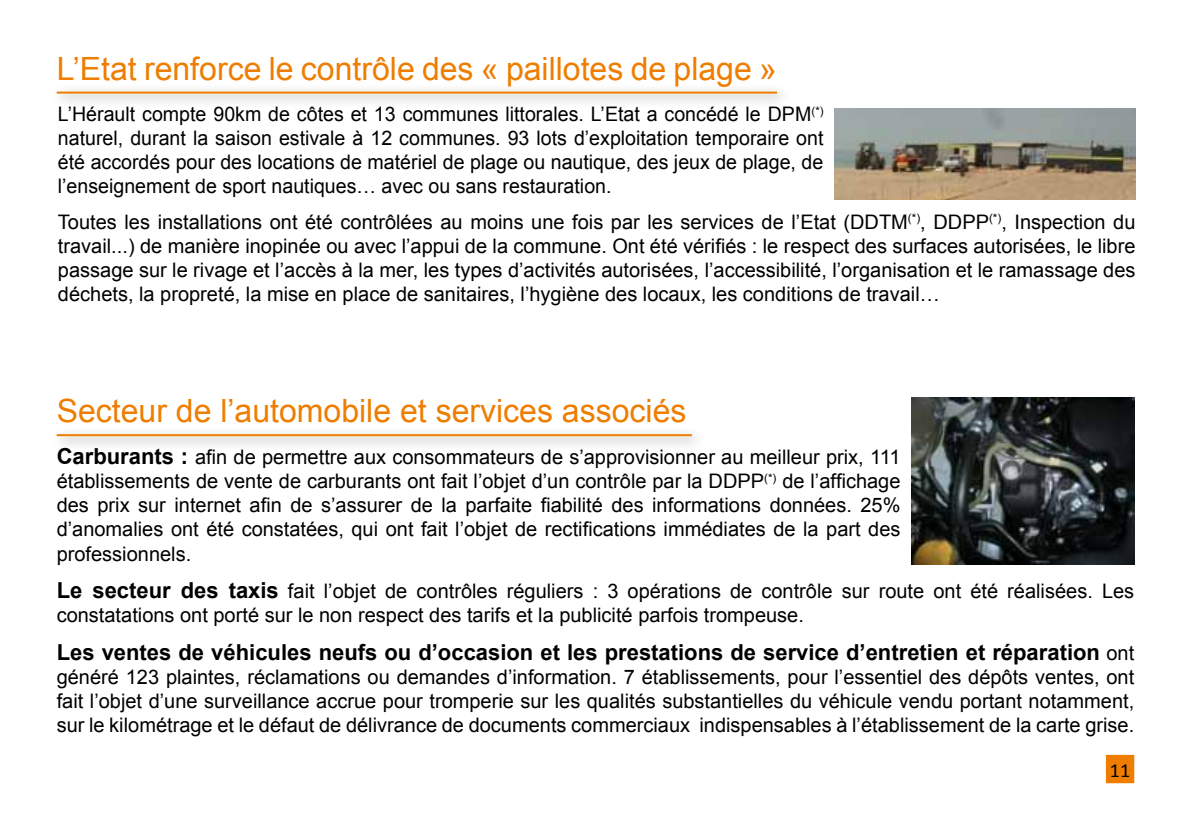
<style>
.page{position:relative;width:1191px;height:840px;background:#fff}
.page>*{position:absolute;margin:0;border:0;box-sizing:border-box;transform-origin:0 0}
.t1{font:32px "Arial";color:#ee7d00}
.t2{font:700 22px "Arial";color:#000}
.t3{font:20px/24px "Arial";color:#000;text-align:justify}
.t4{font:20px "Calibri";color:#000}
.s1{font-weight:700;font-size:22px}
.s2{font-weight:400;font-size:20px}
</style>
<div class="page">
<div style="left:1107px;top:755px;width:26px;height:26px;background:#ee7d00"></div>
<div style="left:1106px;top:754px;width:28px;height:28px;border:2px solid #ee7d00"></div>
<div style="left:51px;top:427px;width:655px;height:23px;background:#f2f2f2"></div>
<hr style="left:57px;top:434px;width:635px;height:2px;background:#ee7d00">
<div style="left:51px;top:85px;width:740px;height:23px;background:#f2f2f2"></div>
<hr style="left:57px;top:91px;width:720px;height:2px;background:#ee7d00">
<img style="left:835px;top:108px;width:300px;height:91px">
<img style="left:912px;top:397px;width:222px;height:167px">
<h1 class="t1" style="left:57px;top:48px;width:721px">L’Etat renforce le contrôle des « paillotes de plage »</h1>
<p class="t3" style="left:58px;top:102px;width:767px">L’Hérault compte 90km de côtes et 13 communes littorales. L’Etat a concédé le DPM<sup>(*) </sup>naturel, durant la saison estivale à 12 communes. 93 lots d’exploitation temporaire ont été accordés pour des locations de matériel de plage ou nautique, des jeux de plage, de l’enseignement de sport nautiques… avec ou sans restauration.</p>
<p class="t3" style="left:58px;top:210px;width:1079px">Toutes les installations ont été contrôlées au moins une fois par les services de l’Etat (DDTM<sup>(*)</sup>, DDPP<sup>(*)</sup>, Inspection du travail...) de manière inopinée ou avec l’appui de la commune. Ont été vérifiés : le respect des surfaces autorisées, le libre passage sur le rivage et l’accès à la mer, les types d’activités autorisées, l’accessibilité, l’organisation et le ramassage des déchets, la propreté, la mise en place de sanitaires, l’hygiène des locaux, les conditions de travail…</p>
<h1 class="t1" style="left:57px;top:389px;width:631px">Secteur de l’automobile et services associés</h1>
<p class="t3" style="left:57px;top:445px;width:845px"><span class="s1">Carburants :</span> afin de permettre aux consommateurs de s’approvisionner au meilleur prix, 111 établissements de vente de carburants ont fait l’objet d’un contrôle par la DDPP<sup>(*)</sup> de l’affichage des prix sur internet afin de s’assurer de la parfaite fiabilité des informations données. 25% d’anomalies ont été constatées, qui ont fait l’objet de rectifications immédiates de la part des professionnels.</p>
<p class="t3" style="left:57px;top:579px;width:1079px"><span class="s1">Le secteur des taxis</span> fait l’objet de contrôles réguliers : 3 opérations de contrôle sur route ont été réalisées. Les constatations ont porté sur le non respect des tarifs et la publicité parfois trompeuse.</p>
<p class="t2" style="left:57px;top:637px;width:1079px">Les ventes de véhicules neufs ou d’occasion et les prestations de service d’entretien et réparation <span class="s2">ont</span></p>
<p class="t3" style="left:57px;top:665px;width:1079px">généré 123 plaintes, réclamations ou demandes d’information. 7 établissements, pour l’essentiel des dépôts ventes, ont fait l’objet d’une surveillance accrue pour tromperie sur les qualités substantielles du véhicule vendu portant notamment, sur le kilométrage et le défaut de délivrance de documents commerciaux indispensables à l’établissement de la carte grise.</p>
<p class="t4" style="left:1110px;top:756px;width:22px">11</p>
</div>
